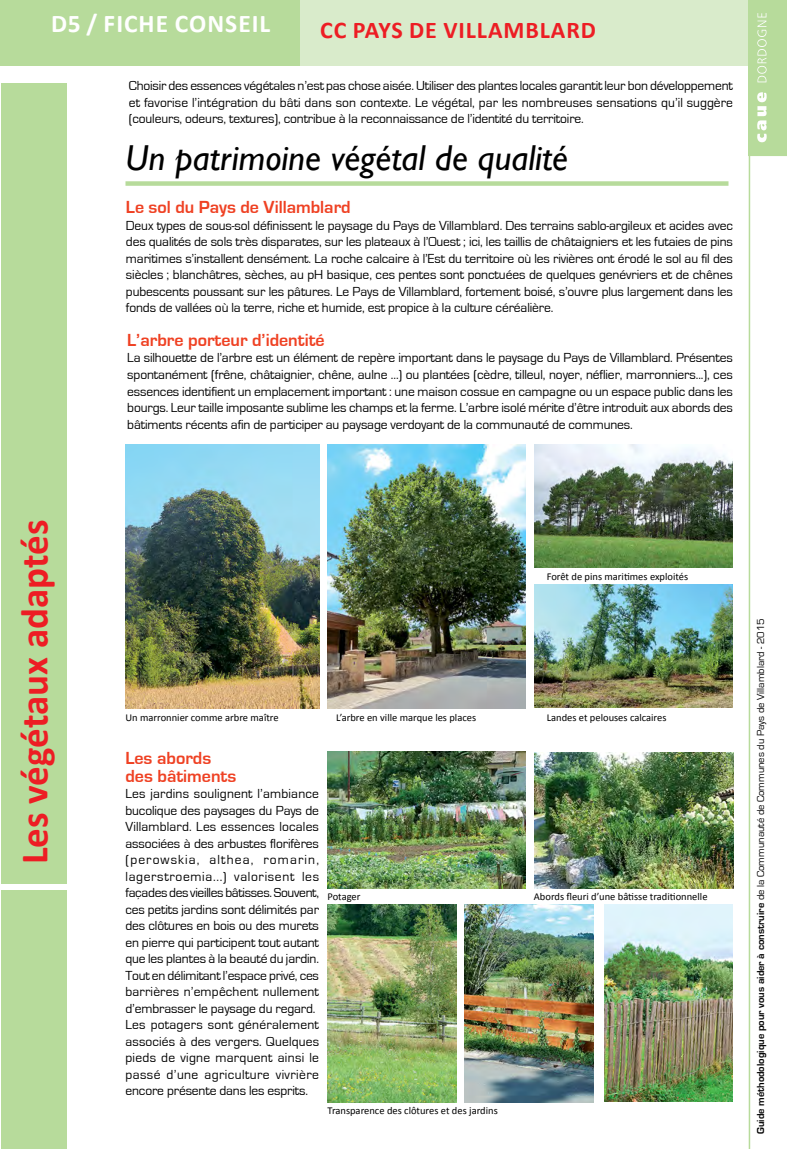
<style>
.page{position:relative;width:787px;height:1149px;background:#fff}
.page>*{position:absolute;margin:0;border:0;box-sizing:border-box;transform-origin:0 0}
.t1{font:700 39px "Calibri";color:#ed1d24}
.t2{font:italic 36px "Gill Sans";color:#000}
.t3{font:700 25.5px "Calibri";letter-spacing:.04em;color:#fff}
.t4{font:700 24px "Calibri";letter-spacing:.04em;color:#ed1d24}
.t5{font:700 18px/18px "Eurostile";color:#ef4123}
.t6{font:13.5px/16.5px "Eurostile";letter-spacing:-.01em;color:#000;text-align:justify}
.t7{font:10.5px "Calibri";color:#000}
.t8{font:10.5px "Eurostile";color:#000}
.s1{font-weight:700}
</style>
<div class="page">
<div style="left:1px;top:0;width:299px;height:66px;background:#b7db9b"></div>
<div style="left:1px;top:83px;width:65px;height:800px;background:#b7db9b"></div>
<div style="left:1px;top:889px;width:65px;height:259px;background:#b7db9b"></div>
<div style="left:125px;top:181px;width:603px;height:5px;background:#b7db9b"></div>
<img style="left:327px;top:444px;width:198px;height:264px">
<img style="left:125px;top:444px;width:194px;height:264px">
<img style="left:534px;top:444px;width:199px;height:123px">
<img style="left:534px;top:584px;width:199px;height:123px">
<img style="left:327px;top:751px;width:198px;height:137px">
<img style="left:534px;top:752px;width:199px;height:136px">
<img style="left:327px;top:904px;width:129px;height:198px">
<img style="left:604px;top:904px;width:129px;height:196px">
<img style="left:465px;top:904px;width:128px;height:198px">
<div style="left:300px;top:0;width:448px;height:66px;background:#d9ebcb"></div>
<hr style="left:748px;top:0;width:2px;height:1148px;background:#b7db9b">
<svg style="left:750px;top:0;width:37px;height:156px;background:#bcdda2"></svg>
<h3 class="t3" style="left:51px;top:7px;width:221px">D5 / FICHE CONSEIL</h3>
<h3 class="t4" style="left:320px;top:15px;width:277px">CC PAYS DE VILLAMBLARD</h3>
<p class="t6" style="left:129px;top:78px;width:605px">Choisir des essences végétales n’est pas chose aisée. Utiliser des plantes locales garantit leur bon développement et favorise l’intégration du bâti dans son contexte. Le végétal, par les nombreuses sensations qu’il suggère (couleurs, odeurs, textures), contribue à la reconnaissance de l’identité du territoire.</p>
<h2 class="t2" style="left:125px;top:137px;width:444px">Un patrimoine végétal de qualité</h2>
<h3 class="t5" style="left:126px;top:198px;width:226px">Le sol du Pays de Villamblard</h3>
<p class="t6" style="left:126px;top:217px;width:608px">Deux types de sous-sol définissent le paysage du Pays de Villamblard. Des terrains sablo-argileux et acides avec des qualités de sols très disparates, sur les plateaux à l’Ouest ; ici, les taillis de châtaigniers et les futaies de pins maritimes s’installent densément. La roche calcaire à l’Est du territoire où les rivières ont érodé le sol au fil des siècles ; blanchâtres, sèches, au pH basique, ces pentes sont ponctuées de quelques genévriers et de chênes pubescents poussant sur les pâtures. Le Pays de Villamblard, fortement boisé, s’ouvre plus largement dans les fonds de vallées où la terre, riche et humide, est propice à la culture céréalière.</p>
<h3 class="t5" style="left:127px;top:331px;width:199px">L’arbre porteur d’identité</h3>
<p class="t6" style="left:127px;top:350px;width:607px">La silhouette de l’arbre est un élément de repère important dans le paysage du Pays de Villamblard. Présentes spontanément (frêne, châtaignier, chêne, aulne ...) ou plantées (cèdre, tilleul, noyer, néflier, marronniers...), ces essences identifient un emplacement important : une maison cossue en campagne ou un espace public dans les bourgs. Leur taille imposante sublime les champs et la ferme. L’arbre isolé mérite d’être introduit aux abords des bâtiments récents afin de participer au paysage verdoyant de la communauté de communes.</p>
<h1 class="t1" style="left:10px;top:863px;width:346px;rotate:-90deg">LES VÉGÉTAUX ADAPTÉS</h1>
<p class="t7" style="left:125px;top:710px;width:155px">Un marronnier comme arbre maître</p>
<p class="t7" style="left:336px;top:710px;width:141px">L’arbre en ville marque les places</p>
<p class="t7" style="left:546px;top:570px;width:143px">Forêt de pins maritimes exploités</p>
<p class="t7" style="left:546px;top:710px;width:121px">Landes et pelouses calcaires</p>
<h3 class="t5" style="left:125px;top:748px;width:112px">Les abords des bâtiments</h3>
<p class="t6" style="left:125px;top:785px;width:195px;text-align:left">Les jardins soulignent l’ambiance bucolique des paysages du Pays de Villamblard. Les essences locales associées à des arbustes florifères (perowskia, althea, romarin, lagerstroemia...) valorisent les façades des vieilles bâtisses. Souvent, ces petits jardins sont délimités par des clôtures en bois ou des murets en pierre qui participent tout autant que les plantes à la beauté du jardin.<br>Tout en délimitant l’espace privé, ces barrières n’empêchent nullement d’embrasser le paysage du regard.<br>Les potagers sont généralement associés à des vergers. Quelques pieds de vigne marquent ainsi le passé d’une agriculture vivrière encore présente dans les esprits.</p>
<p class="t7" style="left:327px;top:889px;width:34px">Potager</p>
<p class="t7" style="left:534px;top:890px;width:175px">Abords fleuri d’une bâtisse traditionnelle</p>
<p class="t7" style="left:327px;top:1103px;width:172px">Transparence des clôtures et des jardins</p>
<p class="t8" style="left:755px;top:1133px;width:517px;rotate:-90deg"><span class="s1">Guide méthodologique pour vous aider à construire</span> de la Communauté de Communes du Pays de Villamblard - 2015</p>
</div>
